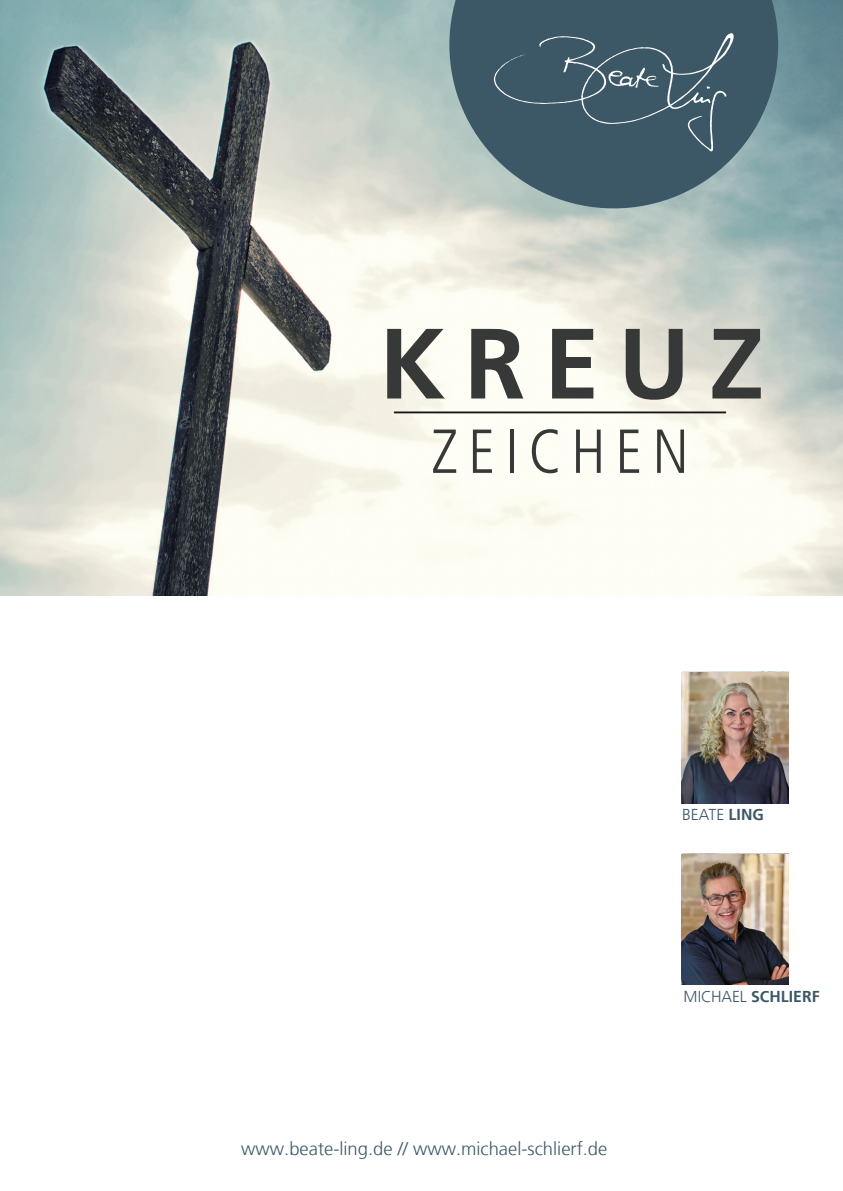
<style>
.page{position:relative;width:843px;height:1191px;background:#fff}
.page>*{position:absolute;margin:0;border:0;box-sizing:border-box;transform-origin:0 0}
.t1{font:700 99.7px "Frutiger LT";letter-spacing:.185em;color:#373938}
.t2{font:300 condensed 62px "Frutiger LT";letter-spacing:.155em;color:#373938}
.t3{font:300 18.4px "Frutiger LT";color:#3c5866}
.t4{font:700 15.8px "Frutiger LT";color:#3c5866}
.t5{font:300 15.8px "Frutiger LT";letter-spacing:-.005em;color:#3c5866}
.s1{font-weight:700}
.s2{font-weight:300}
</style>
<div class="page">
<img style="left:0;top:0;width:842px;height:595px">
<svg style="left:449px;top:0;width:328px;height:208px;background:#5a757e"></svg>
<svg style="left:493px;top:33px;width:240px;height:118px;background:#46616e"></svg>
<hr style="left:394px;top:411px;width:331px;height:2px;background:#131413">
<img style="left:681px;top:854px;width:107px;height:131px">
<img style="left:681px;top:672px;width:107px;height:131px">
<h1 class="t1" style="left:379px;top:305px;width:386px">KREUZ</h1>
<h2 class="t2" style="left:431px;top:416px;width:259px">ZEICHEN</h2>
<p class="t5" style="left:682px;top:806px;width:83px">BEATE <span class="s1">LING</span></p>
<p class="t3" style="left:241px;top:1137px;width:367px">www.beate-ling.de // www.michael-schlierf.de</p>
<p class="t4" style="left:683px;top:987px;width:137px"><span class="s2">MICHAEL</span> SCHLIERF</p>
</div>
